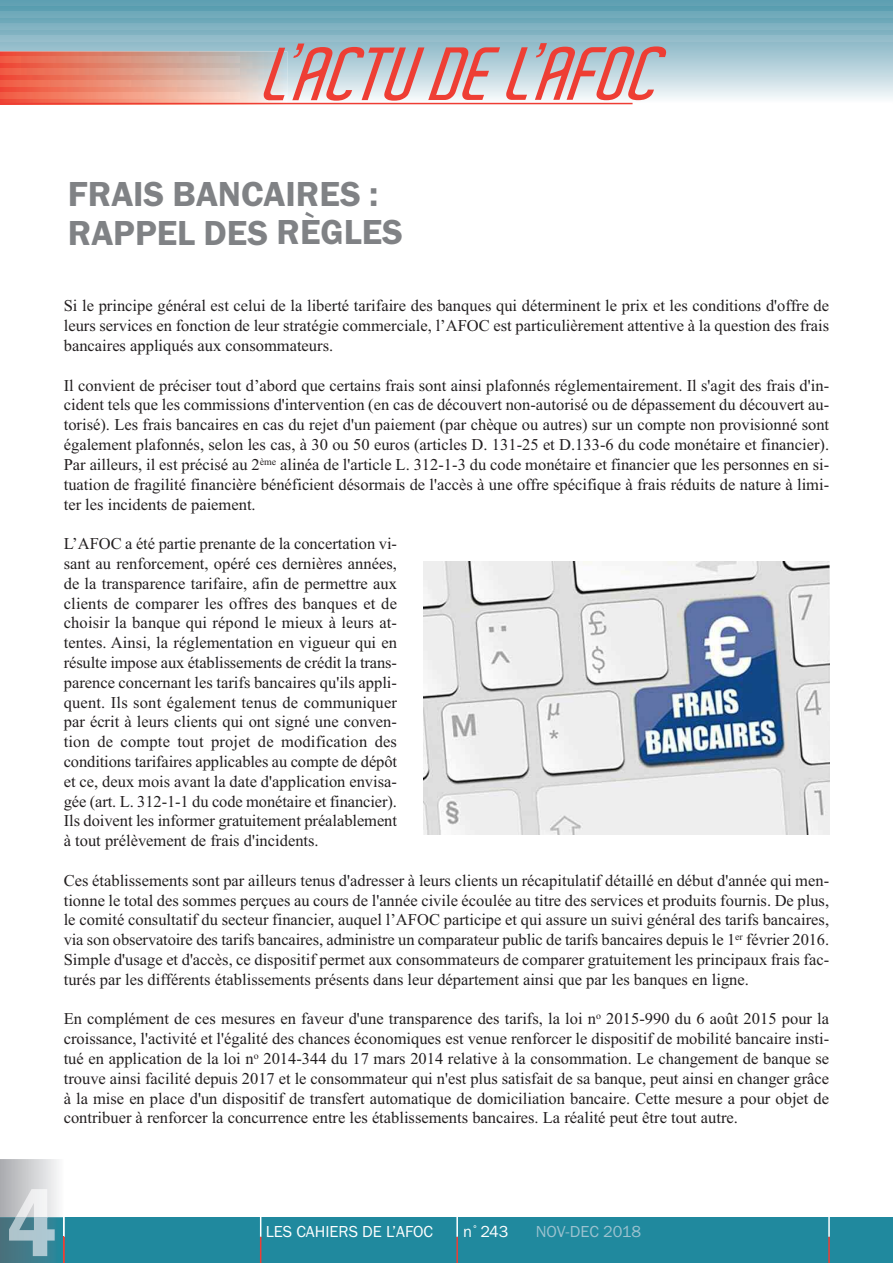
<style>
.page{position:relative;width:893px;height:1263px;background:#fff}
.page>*{position:absolute;margin:0;border:0;box-sizing:border-box;transform-origin:0 0}
.t1{font:600 36px/38.8px "Franklin Gothic";color:#808285}
.t2{font:16.5px/19.8px "Times New Roman";color:#231f20;text-align:justify}
.t3{font:16.5px "Franklin Gothic";color:#fff}
.t4{font:16.5px "Franklin Gothic";color:#9cc2cf}
</style>
<div class="page">
<div style="left:0;top:1217px;width:893px;height:46px;background:#20899e"></div>
<svg style="left:260px;top:1217px;width:1px;height:46px"></svg>
<hr style="left:456px;top:1211px;width:2px;height:26px;background:#fff">
<hr style="left:456px;top:1237px;width:2px;height:26px;background:#ee3e34">
<hr style="left:828px;top:1211px;width:2px;height:26px;background:#fff">
<hr style="left:828px;top:1237px;width:2px;height:26px;background:#ee3e34">
<hr style="left:63px;top:1211px;width:2px;height:26px;background:#fff">
<hr style="left:63px;top:1237px;width:2px;height:26px;background:#ee3e34">
<img style="left:0;top:6px;width:893px;height:97px">
<img style="left:0;top:51px;width:287px;height:52px">
<img style="left:0;top:56px;width:239px;height:6px">
<img style="left:0;top:68px;width:239px;height:6px">
<img style="left:0;top:80px;width:239px;height:6px">
<img style="left:0;top:92px;width:239px;height:6px">
<div style="left:0;top:0;width:893px;height:6px;background:#60a0b3"></div>
<div style="left:0;top:12px;width:893px;height:6px;background:#71aaba"></div>
<div style="left:0;top:24px;width:893px;height:6px;background:#82b3c2"></div>
<div style="left:0;top:36px;width:893px;height:6px;background:#93bcca"></div>
<hr style="left:0;top:103px;width:633px;height:1px;background:#ee3e34">
<svg style="left:264px;top:43px;width:402px;height:58px"></svg>
<img style="left:423px;top:561px;width:406px;height:273px">
<img style="left:0;top:1159px;width:63px;height:104px">
<img style="left:14px;top:1189px;width:35px;height:28px">
<img style="left:9px;top:1217px;width:46px;height:39px">
<h1 class="t1" style="left:68px;top:174px;width:337px">FRAIS BANCAIRES :<br>RAPPEL DES RÈGLES</h1>
<p class="t2" style="left:64px;top:296px;width:767px">Si le principe général est celui de la liberté tarifaire des banques qui déterminent le prix et les conditions d'offre de leurs services en fonction de leur stratégie commerciale, l’AFOC est particulièrement attentive à la question des frais bancaires appliqués aux consommateurs.</p>
<p class="t2" style="left:64px;top:375px;width:767px">Il convient de préciser tout d’abord que certains frais sont ainsi plafonnés réglementairement. Il s'agit des frais d'in&shy;cident tels que les commissions d'intervention (en cas de découvert non-autorisé ou de dépassement du découvert au&shy;torisé). Les frais bancaires en cas du rejet d'un paiement (par chèque ou autres) sur un compte non provisionné sont également plafonnés, selon les cas, à 30 ou 50 euros (articles D. 131-25 et D.133-6 du code monétaire et financier).<br>Par ailleurs, il est précisé au 2<sup>ème</sup> alinéa de l'article L. 312-1-3 du code monétaire et financier que les personnes en si&shy;tuation de fragilité financière bénéficient désormais de l'accès à une offre spécifique à frais réduits de nature à limi&shy;ter les incidents de paiement.</p>
<p class="t2" style="left:64px;top:533px;width:335px">L’AFOC a été partie prenante de la concertation vi&shy;sant au renforcement, opéré ces dernières années, de la transparence tarifaire, afin de permettre aux clients de comparer les offres des banques et de choisir la banque qui répond le mieux à leurs at&shy;tentes. Ainsi, la réglementation en vigueur qui en résulte impose aux établissements de crédit la trans&shy;parence concernant les tarifs bancaires qu'ils appli&shy;quent. Ils sont également tenus de communiquer par écrit à leurs clients qui ont signé une conven&shy;tion de compte tout projet de modification des conditions tarifaires applicables au compte de dépôt et ce, deux mois avant la date d'application envisa&shy;gée (art. L. 312-1-1 du code monétaire et financier).<br>Ils doivent les informer gratuitement préalablement à tout prélèvement de frais d'incidents.</p>
<p class="t2" style="left:64px;top:870px;width:767px">Ces établissements sont par ailleurs tenus d'adresser à leurs clients un récapitulatif détaillé en début d'année qui men&shy;tionne le total des sommes perçues au cours de l'année civile écoulée au titre des services et produits fournis. De plus, le comité consultatif du secteur financier, auquel l’AFOC participe et qui assure un suivi général des tarifs bancaires, via son observatoire des tarifs bancaires, administre un comparateur public de tarifs bancaires depuis le 1<sup>er</sup> février 2016.<br>Simple d'usage et d'accès, ce dispositif permet aux consommateurs de comparer gratuitement les principaux frais fac&shy;turés par les différents établissements présents dans leur département ainsi que par les banques en ligne.</p>
<p class="t2" style="left:64px;top:1009px;width:767px">En complément de ces mesures en faveur d'une transparence des tarifs, la loi n<sup>o</sup> 2015-990 du 6 août 2015 pour la croissance, l'activité et l'égalité des chances économiques est venue renforcer le dispositif de mobilité bancaire insti&shy;tué en application de la loi n<sup>o</sup> 2014-344 du 17 mars 2014 relative à la consommation. Le changement de banque se trouve ainsi facilité depuis 2017 et le consommateur qui n'est plus satisfait de sa banque, peut ainsi en changer grâce à la mise en place d'un dispositif de transfert automatique de domiciliation bancaire. Cette mesure a pour objet de contribuer à renforcer la concurrence entre les établissements bancaires. La réalité peut être tout autre.</p>
<p class="t3" style="left:266px;top:1221px;width:169px">LES CAHIERS DE L’AFOC</p>
<p class="t3" style="left:463px;top:1221px;width:47px">n<sup>°</sup> 243</p>
<p class="t4" style="left:536px;top:1221px;width:107px">NOV-DEC 2018</p>
</div>
